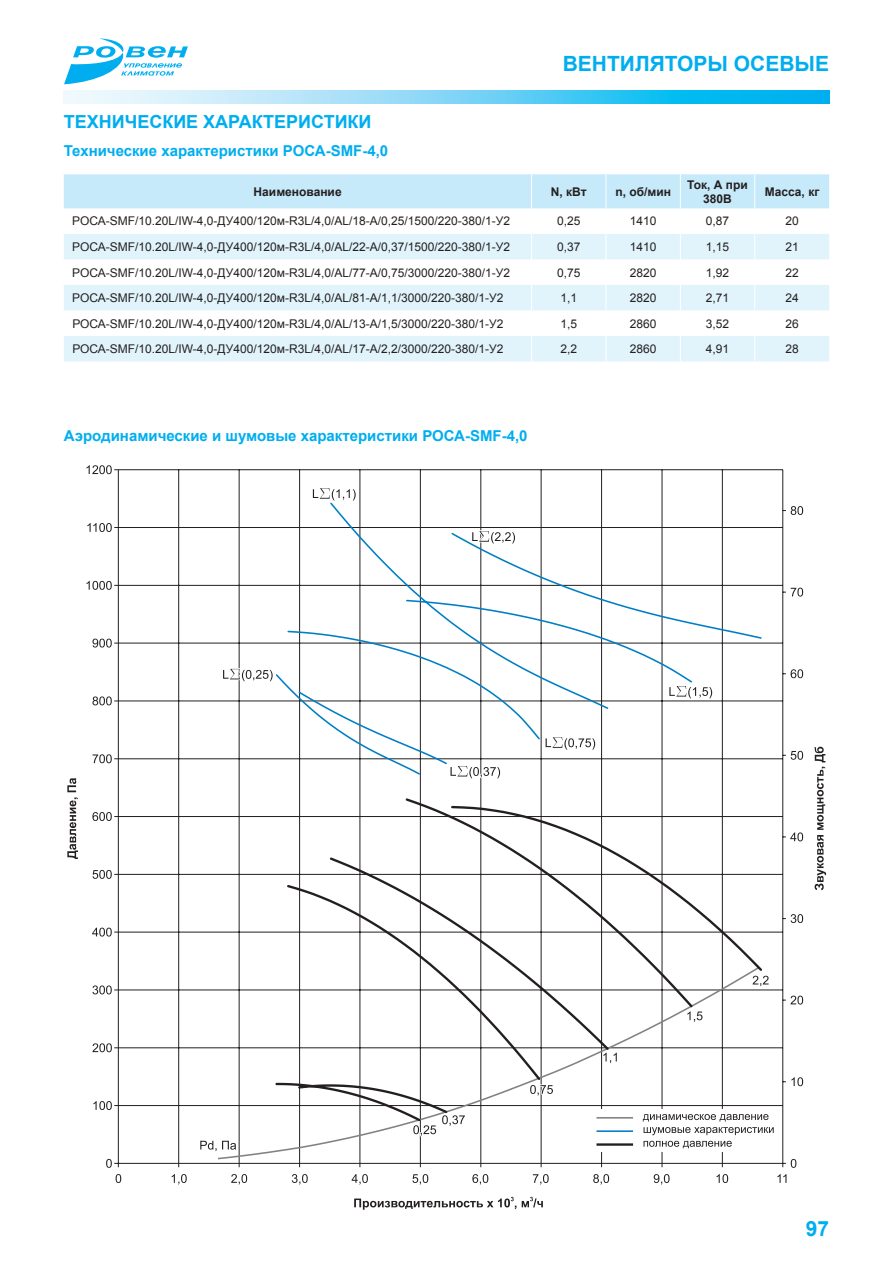
<style>
.page{position:relative;width:893px;height:1263px;background:#fff}
.page>*{position:absolute;margin:0;border:0;box-sizing:border-box;transform-origin:0 0}
.t1{font:700 21px "Arial";color:#00aeef}
.t2{font:700 18px "Arial";color:#00aeef}
.t3{font:700 15px "Arial";color:#00aeef}
.t4{font:12px "Arial";color:#231f20}
.t5{font:700 12px/14.4px "Arial";color:#231f20;text-align:center}
</style>
<div class="page">
<svg style="left:64px;top:38px;width:124px;height:46px"></svg>
<svg style="left:64px;top:90px;width:765px;height:13px;background:#76d5f6"></svg>
<hr style="left:114px;top:469px;width:669px;height:1px;background:#231f20">
<hr style="left:114px;top:527px;width:669px;height:1px;background:#231f20">
<hr style="left:114px;top:585px;width:669px;height:1px;background:#231f20">
<hr style="left:114px;top:643px;width:669px;height:1px;background:#231f20">
<hr style="left:114px;top:701px;width:669px;height:1px;background:#231f20">
<hr style="left:114px;top:758px;width:669px;height:1px;background:#231f20">
<hr style="left:114px;top:816px;width:669px;height:1px;background:#231f20">
<hr style="left:114px;top:874px;width:669px;height:1px;background:#231f20">
<hr style="left:114px;top:932px;width:669px;height:1px;background:#231f20">
<hr style="left:114px;top:990px;width:669px;height:1px;background:#231f20">
<hr style="left:114px;top:1047px;width:669px;height:1px;background:#231f20">
<hr style="left:114px;top:1105px;width:669px;height:1px;background:#231f20">
<hr style="left:782px;top:470px;width:1px;height:697px;background:#231f20">
<hr style="left:722px;top:470px;width:1px;height:697px;background:#231f20">
<hr style="left:662px;top:470px;width:1px;height:697px;background:#231f20">
<hr style="left:601px;top:470px;width:1px;height:697px;background:#231f20">
<hr style="left:541px;top:470px;width:1px;height:697px;background:#231f20">
<hr style="left:481px;top:470px;width:1px;height:697px;background:#231f20">
<hr style="left:420px;top:470px;width:1px;height:697px;background:#231f20">
<hr style="left:360px;top:470px;width:1px;height:697px;background:#231f20">
<hr style="left:299px;top:470px;width:1px;height:697px;background:#231f20">
<hr style="left:239px;top:470px;width:1px;height:697px;background:#231f20">
<hr style="left:178px;top:470px;width:1px;height:697px;background:#231f20">
<svg style="left:216px;top:965px;width:507px;height:195px"></svg>
<svg style="left:274px;top:796px;width:490px;height:327px"></svg>
<svg style="left:274px;top:501px;width:489px;height:275px"></svg>
<hr style="left:118px;top:470px;width:1px;height:697px;background:#231f20">
<hr style="left:114px;top:1163px;width:669px;height:1px;background:#231f20">
<svg style="left:354px;top:1197px;width:162px;height:13px"></svg>
<svg style="left:522px;top:1197px;width:21px;height:10px"></svg>
<svg style="left:172px;top:1174px;width:15px;height:10px"></svg>
<svg style="left:292px;top:1174px;width:16px;height:10px"></svg>
<svg style="left:472px;top:1174px;width:16px;height:10px"></svg>
<svg style="left:67px;top:778px;width:11px;height:81px"></svg>
<svg style="left:92px;top:1043px;width:20px;height:9px"></svg>
<svg style="left:92px;top:985px;width:20px;height:9px"></svg>
<svg style="left:86px;top:581px;width:26px;height:9px"></svg>
<svg style="left:86px;top:465px;width:26px;height:9px"></svg>
<svg style="left:93px;top:1101px;width:19px;height:9px"></svg>
<svg style="left:106px;top:1159px;width:6px;height:9px"></svg>
<svg style="left:412px;top:1174px;width:16px;height:10px"></svg>
<svg style="left:352px;top:1174px;width:16px;height:10px"></svg>
<svg style="left:87px;top:523px;width:25px;height:9px"></svg>
<svg style="left:92px;top:928px;width:20px;height:8px"></svg>
<svg style="left:92px;top:870px;width:20px;height:9px"></svg>
<svg style="left:92px;top:812px;width:20px;height:9px"></svg>
<svg style="left:93px;top:754px;width:19px;height:9px"></svg>
<svg style="left:92px;top:696px;width:20px;height:9px"></svg>
<svg style="left:92px;top:639px;width:20px;height:8px"></svg>
<svg style="left:783px;top:1159px;width:13px;height:9px"></svg>
<svg style="left:783px;top:1077px;width:20px;height:9px"></svg>
<svg style="left:783px;top:996px;width:20px;height:8px"></svg>
<svg style="left:783px;top:914px;width:20px;height:9px"></svg>
<svg style="left:783px;top:832px;width:20px;height:9px"></svg>
<svg style="left:783px;top:751px;width:20px;height:9px"></svg>
<svg style="left:783px;top:669px;width:20px;height:9px"></svg>
<svg style="left:783px;top:588px;width:20px;height:9px"></svg>
<svg style="left:783px;top:506px;width:20px;height:9px"></svg>
<svg style="left:814px;top:747px;width:12px;height:143px"></svg>
<svg style="left:411px;top:1094px;width:56px;height:44px"></svg>
<svg style="left:528px;top:1083px;width:27px;height:14px"></svg>
<svg style="left:602px;top:1051px;width:16px;height:14px"></svg>
<svg style="left:686px;top:1010px;width:18px;height:14px"></svg>
<svg style="left:751px;top:974px;width:18px;height:14px"></svg>
<svg style="left:471px;top:530px;width:46px;height:16px"></svg>
<svg style="left:668px;top:684px;width:46px;height:17px"></svg>
<svg style="left:311px;top:488px;width:46px;height:15px"></svg>
<svg style="left:544px;top:736px;width:53px;height:16px"></svg>
<svg style="left:449px;top:745px;width:53px;height:35px"></svg>
<svg style="left:223px;top:667px;width:50px;height:16px"></svg>
<svg style="left:116px;top:1174px;width:5px;height:9px"></svg>
<svg style="left:231px;top:1174px;width:16px;height:10px"></svg>
<svg style="left:533px;top:1174px;width:16px;height:10px"></svg>
<svg style="left:593px;top:1174px;width:16px;height:10px"></svg>
<svg style="left:654px;top:1174px;width:16px;height:10px"></svg>
<svg style="left:716px;top:1174px;width:12px;height:9px"></svg>
<svg style="left:777px;top:1174px;width:9px;height:9px"></svg>
<svg style="left:200px;top:1139px;width:39px;height:14px"></svg>
<div style="left:593px;top:1110px;width:187px;height:42px;background:#fff"></div>
<hr style="left:596px;top:1117px;width:37px;height:1px;background:#808285">
<hr style="left:596px;top:1130px;width:37px;height:2px;background:#007ec5">
<hr style="left:596px;top:1143px;width:37px;height:3px;background:#231f20">
<svg style="left:641px;top:1105px;width:134px;height:44px"></svg>
<svg style="left:64px;top:174px;width:765px;height:187px"></svg>
<h2 class="t2" style="left:64px;top:110px;width:309px">ТЕХНИЧЕСКИЕ ХАРАКТЕРИСТИКИ</h2>
<p class="t3" style="left:64px;top:140px;width:326px">Технические характеристики РОСА-SMF-4,0</p>
<h1 class="t1" style="left:563px;top:49px;width:268px">вентиляторы осевые</h1>
<p class="t5" style="left:254px;top:185px;width:90px">Наименование</p>
<p class="t5" style="left:551px;top:185px;width:37px">N, кВт</p>
<p class="t5" style="left:615px;top:185px;width:57px">n, об/мин</p>
<p class="t5" style="left:687px;top:177px;width:62px">Ток, А при<br>380В</p>
<p class="t5" style="left:765px;top:185px;width:56px">Масса, кг</p>
<p class="t4" style="left:72px;top:213px;width:439px">РОСА-SMF/10.20L/IW-4,0-ДУ400/120м-R3L/4,0/AL/18-А/0,25/1500/220-380/1-У2</p>
<p class="t4" style="left:557px;top:213px;width:25px">0,25</p>
<p class="t4" style="left:630px;top:213px;width:28px">1410</p>
<p class="t4" style="left:706px;top:213px;width:25px">0,87</p>
<p class="t4" style="left:785px;top:213px;width:15px">20</p>
<p class="t4" style="left:72px;top:239px;width:439px">РОСА-SMF/10.20L/IW-4,0-ДУ400/120м-R3L/4,0/AL/22-А/0,37/1500/220-380/1-У2</p>
<p class="t4" style="left:557px;top:239px;width:25px">0,37</p>
<p class="t4" style="left:630px;top:239px;width:28px">1410</p>
<p class="t4" style="left:706px;top:239px;width:25px">1,15</p>
<p class="t4" style="left:785px;top:239px;width:15px">21</p>
<p class="t4" style="left:72px;top:264px;width:439px">РОСА-SMF/10.20L/IW-4,0-ДУ400/120м-R3L/4,0/AL/77-А/0,75/3000/220-380/1-У2</p>
<p class="t4" style="left:557px;top:264px;width:25px">0,75</p>
<p class="t4" style="left:630px;top:264px;width:28px">2820</p>
<p class="t4" style="left:706px;top:264px;width:25px">1,92</p>
<p class="t4" style="left:785px;top:264px;width:15px">22</p>
<p class="t4" style="left:72px;top:290px;width:433px">РОСА-SMF/10.20L/IW-4,0-ДУ400/120м-R3L/4,0/AL/81-А/1,1/3000/220-380/1-У2</p>
<p class="t4" style="left:560px;top:290px;width:18px">1,1</p>
<p class="t4" style="left:630px;top:290px;width:28px">2820</p>
<p class="t4" style="left:706px;top:290px;width:25px">2,71</p>
<p class="t4" style="left:785px;top:290px;width:15px">24</p>
<p class="t4" style="left:72px;top:315px;width:433px">РОСА-SMF/10.20L/IW-4,0-ДУ400/120м-R3L/4,0/AL/13-А/1,5/3000/220-380/1-У2</p>
<p class="t4" style="left:560px;top:315px;width:18px">1,5</p>
<p class="t4" style="left:630px;top:315px;width:28px">2860</p>
<p class="t4" style="left:706px;top:315px;width:25px">3,52</p>
<p class="t4" style="left:785px;top:315px;width:15px">26</p>
<p class="t4" style="left:72px;top:341px;width:433px">РОСА-SMF/10.20L/IW-4,0-ДУ400/120м-R3L/4,0/AL/17-А/2,2/3000/220-380/1-У2</p>
<p class="t4" style="left:560px;top:341px;width:18px">2,2</p>
<p class="t4" style="left:630px;top:341px;width:28px">2860</p>
<p class="t4" style="left:706px;top:341px;width:25px">4,91</p>
<p class="t4" style="left:785px;top:341px;width:15px">28</p>
<p class="t3" style="left:64px;top:426px;width:465px">Аэродинамические и шумовые характеристики РОСА-SMF-4,0</p>
<h1 class="t1" style="left:806px;top:1214px;width:25px">97</h1>
</div>
